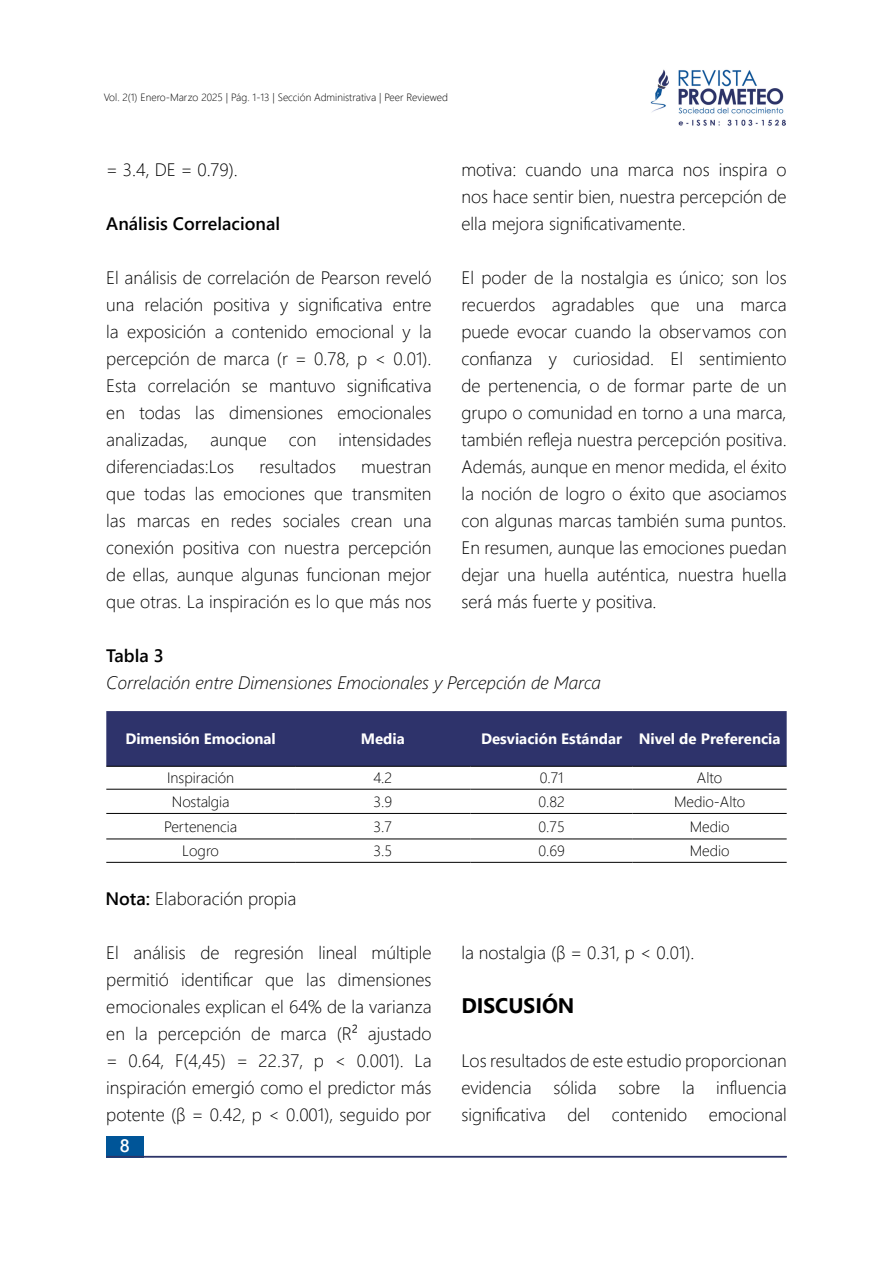
<style>
.page{position:relative;width:893px;height:1263px;background:#fff}
.page>*{position:absolute;margin:0;border:0;box-sizing:border-box;transform-origin:0 0}
.t1{font:700 21px "Segoe UI";color:#000}
.t2{font:300 18px/27px "Segoe UI";color:#000;text-align:justify}
.t3{font:italic 300 18px "Segoe UI";color:#000}
.t4{font:600 18px "Segoe UI";color:#000}
.t5{font:600 18px "Segoe UI";color:#fff}
.t6{font:300 15px "Segoe UI";color:#000}
.t7{font:700 15px "Segoe UI";color:#fff}
.t8{font:300 10.5px "Segoe UI";color:#000}
.s1{color:#fffffd}
.s2{font-weight:600}
</style>
<div class="page">
<div style="left:106px;top:1136px;width:38px;height:21px;background:#005598"></div>
<img style="left:650px;top:69px;width:135px;height:57px">
<hr style="left:106px;top:1156px;width:681px;height:1px;background:#2d3468">
<div style="left:106px;top:711px;width:681px;height:55px;background:#2e336b"></div>
<hr style="left:106px;top:766px;width:189px;height:1px;background:#000">
<hr style="left:295px;top:766px;width:176px;height:1px;background:#000">
<hr style="left:471px;top:766px;width:162px;height:1px;background:#000">
<hr style="left:633px;top:766px;width:154px;height:1px;background:#000">
<hr style="left:106px;top:789px;width:189px;height:1px;background:#000">
<hr style="left:295px;top:789px;width:176px;height:1px;background:#000">
<hr style="left:471px;top:789px;width:162px;height:1px;background:#000">
<hr style="left:633px;top:789px;width:154px;height:1px;background:#000">
<hr style="left:106px;top:813px;width:189px;height:1px;background:#000">
<hr style="left:295px;top:813px;width:176px;height:1px;background:#000">
<hr style="left:471px;top:813px;width:162px;height:1px;background:#000">
<hr style="left:633px;top:813px;width:154px;height:1px;background:#000">
<hr style="left:106px;top:838px;width:189px;height:1px;background:#000">
<hr style="left:295px;top:838px;width:176px;height:1px;background:#000">
<hr style="left:471px;top:838px;width:162px;height:1px;background:#000">
<hr style="left:633px;top:838px;width:154px;height:1px;background:#000">
<hr style="left:106px;top:862px;width:189px;height:1px;background:#000">
<hr style="left:295px;top:862px;width:176px;height:1px;background:#000">
<hr style="left:471px;top:862px;width:162px;height:1px;background:#000">
<hr style="left:633px;top:862px;width:154px;height:1px;background:#000">
<p class="t8" style="left:104px;top:88px;width:346px">Vol. 2(1) Enero-Marzo 2025 | Pág. 1-13 | Sección Administrativa | Peer Reviewed</p>
<p class="t2" style="left:106px;top:154px;width:133px">= 3.4, DE = 0.79).</p>
<p class="t4" style="left:106px;top:206px;width:175px">Análisis Correlacional</p>
<p class="t2" style="left:106px;top:262px;width:327px">El análisis de correlación de Pearson reveló una relación positiva y significativa entre la exposición a contenido emocional y la percepción de marca (r = 0.78, p &lt; 0.01).<br>Esta correlación se mantuvo significativa en todas las dimensiones emocionales analizadas, aunque con intensidades diferenciadas:Los</p>
<p class="t2" style="left:260px;top:451px;width:78px">resultados</p>
<p class="t2" style="left:106px;top:451px;width:327px;text-indent:255px">muestran que todas las emociones que transmiten las marcas en redes sociales crean una conexión positiva con nuestra percepción de ellas, aunque algunas funcionan mejor que otras. La inspiración es lo que más nos</p>
<p class="t2" style="left:461px;top:154px;width:327px">motiva: cuando una marca nos inspira o nos hace sentir bien, nuestra percepción de ella mejora significativamente.</p>
<p class="t2" style="left:461px;top:262px;width:327px">El poder de la nostalgia es único; son los recuerdos agradables que una marca puede evocar cuando la observamos con confianza y curiosidad. El sentimiento de pertenencia, o de formar parte de un grupo o comunidad en torno a una marca, también refleja nuestra percepción positiva.<br>Además, aunque en menor medida, el éxito la noción de logro o éxito que asociamos con algunas marcas también suma puntos.<br>En resumen, aunque las emociones puedan dejar una huella auténtica, nuestra huella será más fuerte y positiva.</p>
<p class="t4" style="left:106px;top:638px;width:59px">Tabla 3</p>
<p class="t3" style="left:106px;top:665px;width:496px">Correlación entre Dimensiones Emocionales y Percepción de Marca</p>
<p class="t7" style="left:126px;top:725px;width:152px">Dimensión Emocional</p>
<p class="t7" style="left:361px;top:725px;width:46px">Media</p>
<p class="t7" style="left:481px;top:725px;width:301px">Desviación Estándar <span class="s1">Nivel de Preferencia</span></p>
<p class="t6" style="left:167px;top:764px;width:69px">Inspiración</p>
<p class="t6" style="left:373px;top:764px;width:21px">4.2</p>
<p class="t6" style="left:540px;top:764px;width:25px">0.71</p>
<p class="t6" style="left:697px;top:764px;width:27px">Alto</p>
<p class="t6" style="left:172px;top:787px;width:59px">Nostalgia</p>
<p class="t6" style="left:373px;top:787px;width:20px">3.9</p>
<p class="t6" style="left:538px;top:787px;width:28px">0.82</p>
<p class="t6" style="left:674px;top:787px;width:73px">Medio-Alto</p>
<p class="t6" style="left:164px;top:812px;width:75px">Pertenencia</p>
<p class="t6" style="left:374px;top:812px;width:20px">3.7</p>
<p class="t6" style="left:538px;top:812px;width:28px">0.75</p>
<p class="t6" style="left:690px;top:812px;width:41px">Medio</p>
<p class="t6" style="left:182px;top:837px;width:38px">Logro</p>
<p class="t6" style="left:373px;top:837px;width:20px">3.5</p>
<p class="t6" style="left:538px;top:837px;width:28px">0.69</p>
<p class="t6" style="left:690px;top:837px;width:41px">Medio</p>
<p class="t2" style="left:105px;top:883px;width:193px"><span class="s2">Nota:</span> Elaboración propia</p>
<p class="t2" style="left:106px;top:937px;width:327px">El análisis de regresión lineal múltiple permitió identificar que las dimensiones emocionales explican el 64% de la varianza en la percepción de marca (R² ajustado = 0.64, F(4,45) = 22.37, p &lt; 0.001). La inspiración emergió como el predictor más potente (β = 0.42, p &lt; 0.001), seguido por</p>
<p class="t2" style="left:461px;top:937px;width:235px">la nostalgia (β = 0.31, p &lt; 0.01).</p>
<p class="t1" style="left:461px;top:986px;width:115px">DISCUSIÓN</p>
<p class="t2" style="left:461px;top:1045px;width:327px">Los resultados de este estudio proporcionan evidencia sólida sobre la influencia significativa del contenido emocional</p>
<p class="t5" style="left:120px;top:1129px;width:11px">8</p>
</div>
